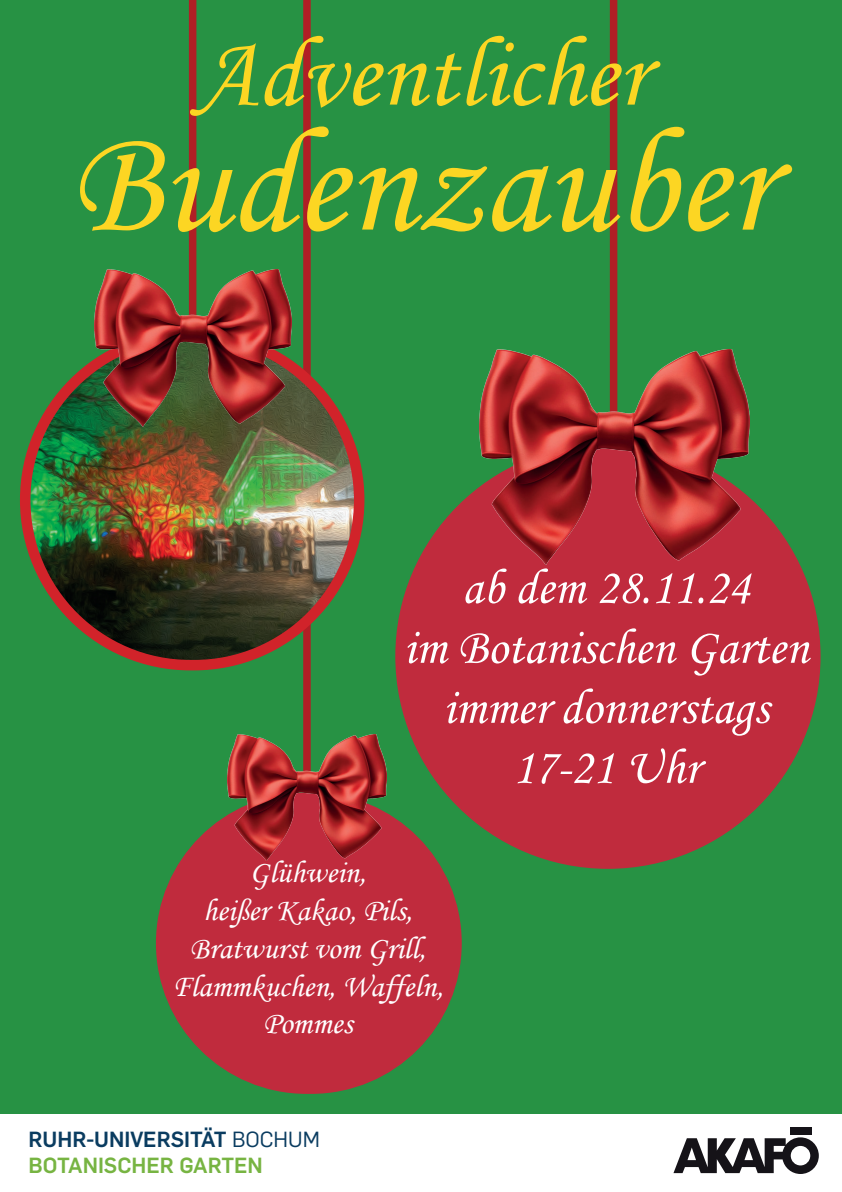
<style>
.page{position:relative;width:842px;height:1192px;background:#fff}
.page>*{position:absolute;margin:0;border:0;box-sizing:border-box;transform-origin:0 0}
.t1{font:150px "Monotype Corsiva";color:#fcd623}
.t2{font:100px "Monotype Corsiva";color:#fcd623}
.t3{font:50px/60px "Monotype Corsiva";color:#fff;text-align:center}
.t4{font:31.5px/37.8px "Monotype Corsiva";color:#fff;text-align:center}
.t5{font:700 21.5px/25.8px "Rub Flama";color:#77b442}
.s1{color:#0a3c60}
.s2{font-weight:400;color:#0a3c60}
</style>
<div class="page">
<div style="left:0;top:0;width:842px;height:1113px;background:#279244"></div>
<div style="left:189px;top:0;width:7px;height:319px;background:#b11f25"></div>
<div style="left:303px;top:0;width:8px;height:790px;background:#b11f25"></div>
<div style="left:156px;top:793px;width:306px;height:301px;background:#c02b3d;border-radius:151px"></div>
<img style="left:228px;top:734px;width:158px;height:127px">
<img style="left:25px;top:335px;width:334px;height:330px;border-radius:165px">
<div style="left:20px;top:330px;width:344px;height:340px;border:10px solid #d1232a;border-radius:165px"></div>
<img style="left:94px;top:270px;width:197px;height:157px">
<div style="left:610px;top:0;width:7px;height:427px;background:#b11f25"></div>
<div style="left:395px;top:444px;width:425px;height:425px;background:#c02b3d;border-radius:50%"></div>
<img style="left:479px;top:350px;width:270px;height:214px">
<div style="left:790px;top:1127px;width:21px;height:7px;background:#151318"></div>
<svg style="left:673px;top:1137px;width:146px;height:37px"></svg>
<h2 class="t2" style="left:195px;top:13px;width:453px">Adventlicher</h2>
<h1 class="t1" style="left:70px;top:93px;width:703px">Budenzauber</h1>
<h3 class="t3" style="left:403px;top:558px;width:407px">ab dem 28.11.24<br>im Botanischen Garten immer donnerstags<br>17-21 Uhr</h3>
<p class="t4" style="left:172px;top:854px;width:272px">Glühwein,<br>heißer Kakao, Pils,<br>Bratwurst vom Grill,<br>Flammkuchen, Waffeln,<br>Pommes</p>
<p class="t5" style="left:29px;top:1125px;width:293px"><span class="s1">RUHR-UNIVERSITÄT</span> <span class="s2">BOCHUM<br></span>BOTANISCHER GARTEN</p>
</div>
